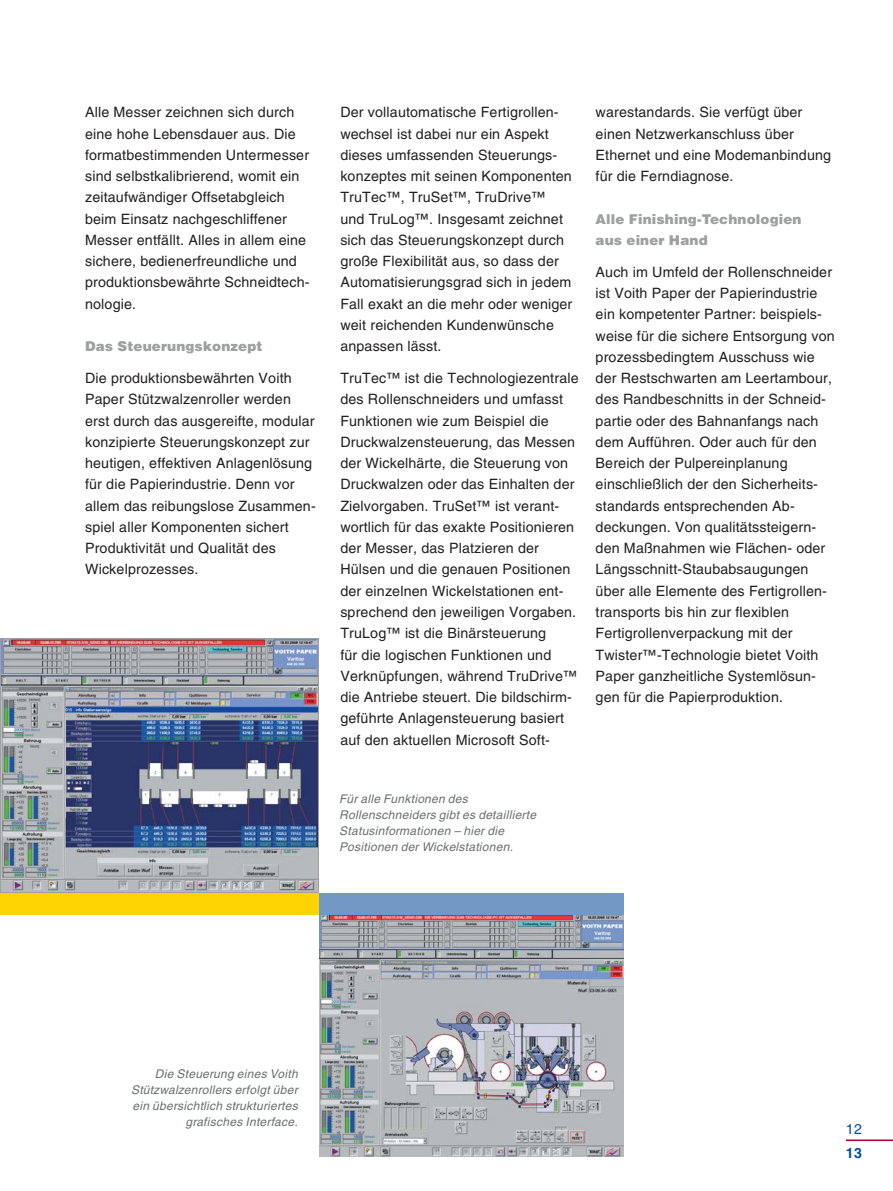
<style>
.page{position:relative;width:893px;height:1191px;background:#fff}
.page>*{position:absolute;margin:0;border:0;box-sizing:border-box;transform-origin:0 0}
.t1{font:14.25px/21.3px "Helvetica";letter-spacing:.01em;color:#231f20}
.t2{font:14.25px "Helvetica";color:#034ea2}
.t3{font:700 14.25px "Helvetica";color:#034ea2}
.t4{font:900 13.5px/21.3px "Helvetica";letter-spacing:.01em;color:#9d9fa1}
.t5{font:italic 12px/15.9px "Helvetica";letter-spacing:.025em;color:#6c6e70;text-align:right}
</style>
<div class="page">
<hr style="left:846px;top:1140px;width:46px;height:1px;background:#b0053a">
<img style="left:319px;top:915px;width:304px;height:242px">
<img style="left:2px;top:639px;width:316px;height:253px">
<div style="left:319px;top:893px;width:305px;height:21px;background:#7299c6"></div>
<div style="left:0;top:893px;width:319px;height:21px;background:#ffd400"></div>
<p class="t1" style="left:85px;top:103px;width:226px">Alle Messer zeichnen sich durch eine hohe Lebensdauer aus. Die formatbestimmenden Untermesser sind selbstkalibrierend, womit ein zeitaufwändiger Offsetabgleich beim Einsatz nachgeschliffener<br>Messer entfällt. Alles in allem eine sichere, bedienerfreundliche und produktionsbewährte Schneidtech&shy;nologie.</p>
<p class="t4" style="left:85px;top:337px;width:179px">Das Steuerungskonzept</p>
<p class="t1" style="left:85px;top:369px;width:232px">Die produktionsbewährten Voith<br>Paper Stützwalzenroller werden erst durch das ausgereifte, modular konzipierte Steuerungskonzept zur heutigen, effektiven Anlagenlösung für die Papierindustrie. Denn vor allem das reibungslose Zusammen&shy;spiel aller Komponenten sichert<br>Produktivität und Qualität des<br>Wickelprozesses.</p>
<p class="t1" style="left:340px;top:103px;width:233px">Der vollautomatische Fertigrollen&shy;wechsel ist dabei nur ein Aspekt dieses umfassenden Steuerungs&shy;konzeptes mit seinen Komponenten<br>TruTec™, TruSet™, TruDrive™ und TruLog™. Insgesamt zeichnet sich das Steuerungskonzept durch große Flexibilität aus, so dass der<br>Automatisierungsgrad sich in jedem<br>Fall exakt an die mehr oder weniger weit reichenden Kundenwünsche anpassen lässt.</p>
<p class="t1" style="left:340px;top:369px;width:240px">TruTec™ ist die Technologiezentrale des Rollenschneiders und umfasst Funktionen wie zum Beispiel die Druckwalzensteuerung, das Messen der Wickelhärte, die Steuerung von Druckwalzen oder das Einhalten der Zielvorgaben. TruSet™ ist verant&shy;wortlich für das exakte Positionieren der Messer, das Platzieren der Hülsen und die genauen Positionen der einzelnen Wickelstationen ent&shy;sprechend den jeweiligen Vorgaben.<br>TruLog™ ist die Binärsteuerung<br>für die logischen Funktionen und Verknüpfungen, während TruDrive™ die Antriebe steuert. Die bildschirm&shy;geführte Anlagensteuerung basiert auf den aktuellen Microsoft Soft-</p>
<p class="t1" style="left:595px;top:103px;width:237px">warestandards. Sie verfügt über einen Netzwerkanschluss über<br>Ethernet und eine Modemanbindung für die Ferndiagnose.</p>
<p class="t4" style="left:595px;top:209px;width:207px">Alle Finishing-Technologien aus einer Hand</p>
<p class="t1" style="left:595px;top:263px;width:240px">Auch im Umfeld der Rollenschneider ist Voith Paper der Papierindustrie ein kompetenter Partner: beispiels&shy;weise für die sichere Entsorgung von prozessbedingtem Ausschuss wie der Restschwarten am Leertambour, des Randbeschnitts in der Schneid&shy;partie oder des Bahnanfangs nach dem Aufführen. Oder auch für den Bereich der Pulpereinplanung einschließlich der den Sicherheits&shy;standards entsprechenden Ab&shy;deckungen. Von qualitätssteigern&shy;den Maßnahmen wie Flächen- oder Längsschnitt-Staubabsaugungen über alle Elemente des Fertigrollen&shy;transports bis hin zur flexiblen Fertigrollenverpackung mit der Twister™-Technologie bietet Voith Paper ganzheitliche Systemlösun&shy;gen für die Papierproduktion.</p>
<p class="t5" style="left:339px;top:792px;width:198px;text-align:left">Für alle Funktionen des<br>Rollenschneiders gibt es detaillierte<br>Statusinformationen – hier die<br>Positionen der Wickelstationen.</p>
<p class="t5" style="left:131px;top:1067px;width:168px">Die Steuerung eines Voith<br>Stützwalzenrollers erfolgt über ein übersichtlich strukturiertes grafisches Interface.</p>
<p class="t2" style="left:846px;top:1124px;width:18px">12</p>
<p class="t3" style="left:846px;top:1147px;width:18px">13</p>
</div>
